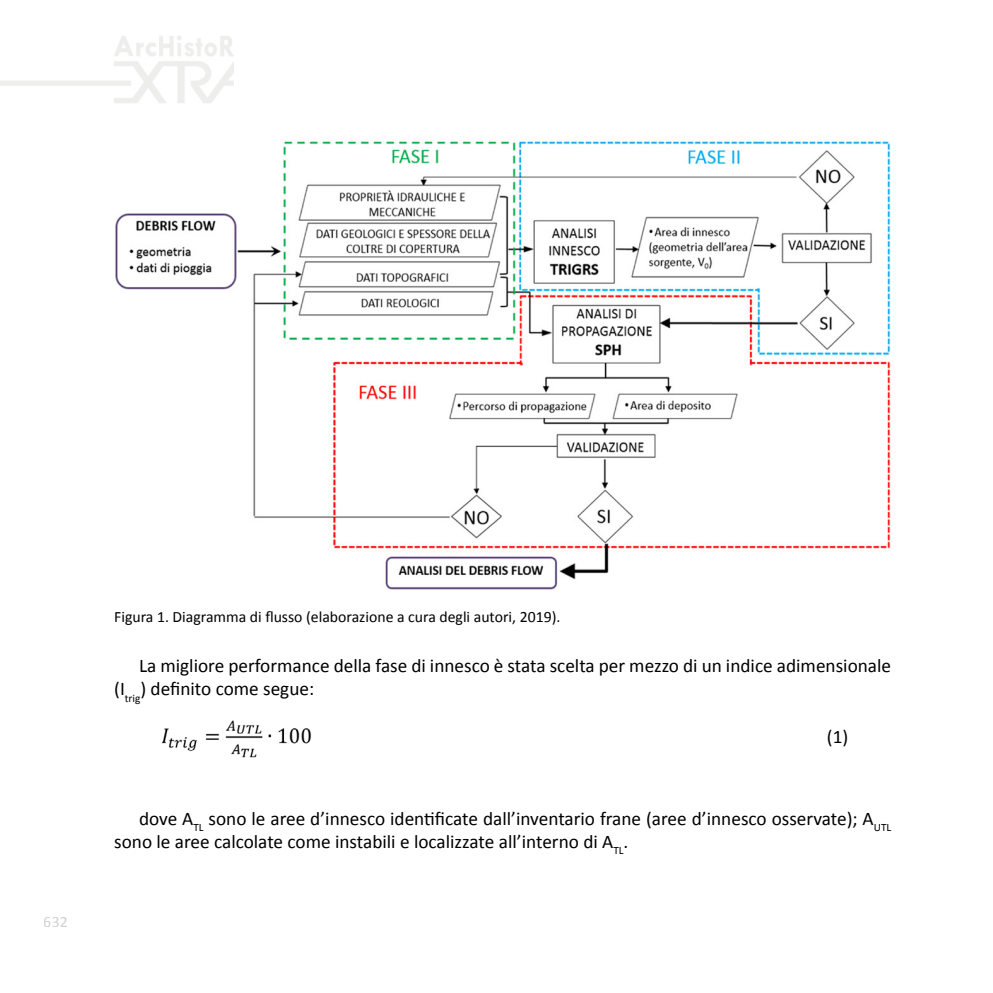
<style>
.page{position:relative;width:993px;height:993px;background:#fff}
.page>*{position:absolute;margin:0;border:0;box-sizing:border-box;transform-origin:0 0}
.t1{font:19.25px/23.1px "Calibri";color:#000}
.t2{font:15.75px "Calibri";color:#000}
.t3{font:15.75px "Calibri";color:#a9abae}
</style>
<div class="page">
<img style="left:161px;top:720px;width:150px;height:38px">
<img style="left:115px;top:139px;width:775px;height:451px">
<p class="t3" style="left:44px;top:910px;width:25px">632</p>
<p class="t2" style="left:114px;top:605px;width:447px">Figura 1. Diagramma di flusso (elaborazione a cura degli autori, 2019).</p>
<p class="t1" style="left:114px;top:653px;width:778px;text-indent:25px">La migliore performance della fase di innesco è stata scelta per mezzo di un indice adimensionale (I<sub>trig</sub>) definito come segue:</p>
<p class="t1" style="left:826px;top:724px;width:23px">(1)</p>
<p class="t1" style="left:114px;top:805px;width:778px;text-indent:25px">dove A<sub>TL</sub> sono le aree d’innesco identificate dall’inventario frane (aree d’innesco osservate); A<sub>UTL </sub>sono le aree calcolate come instabili e localizzate all’interno di A<sub>TL</sub>.</p>
</div>
